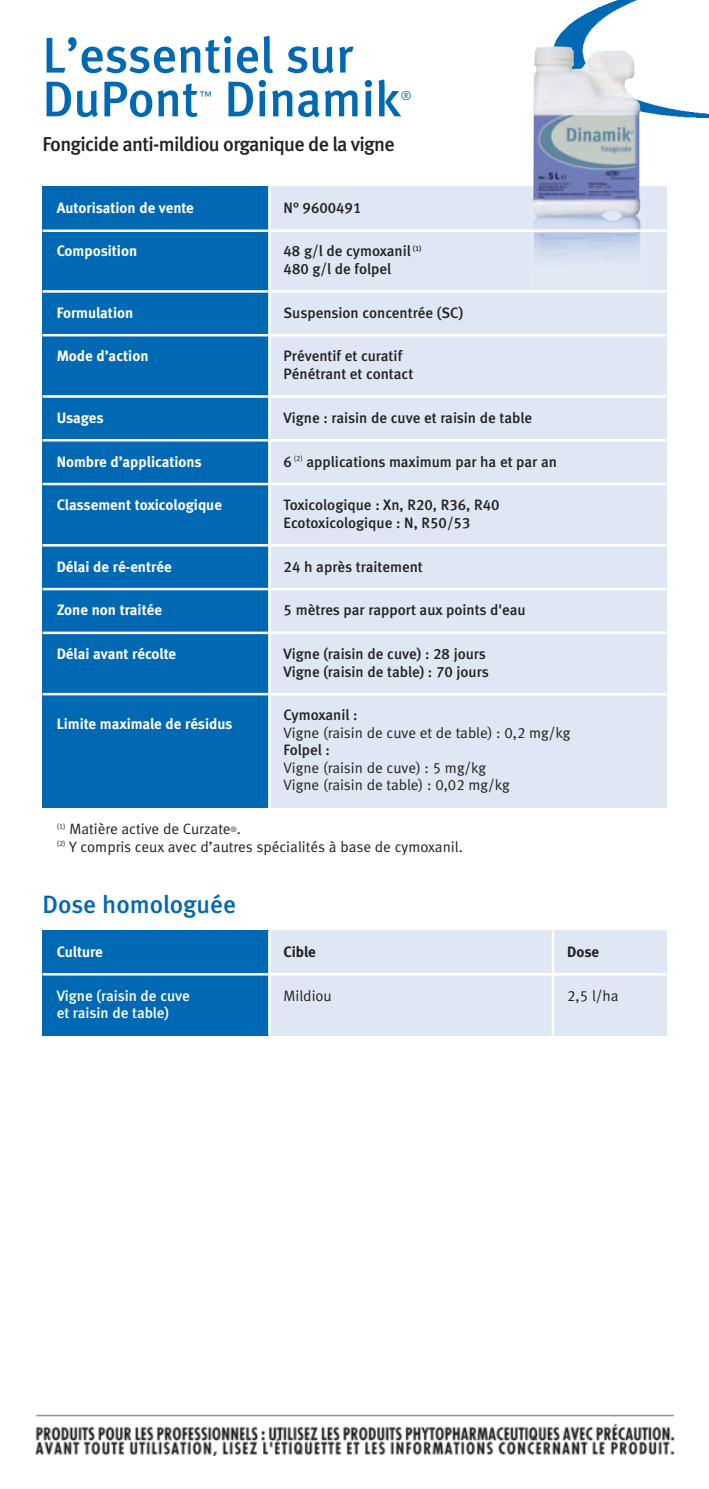
<style>
.page{position:relative;width:709px;height:1489px;background:#fff}
.page>*{position:absolute;margin:0;border:0;box-sizing:border-box;transform-origin:0 0}
.t1{font:50px/43.8px "Meta Medium LF";color:#0168b3}
.t2{font:25px "Meta Medium LF";color:#0168b3}
.t3{font:20px "Meta Medium LF";letter-spacing:-.035em;color:#231f20}
.t4{font:15px/17.5px "Meta Medium LF";color:#231f20}
.t5{font:15px/17.5px "Meta Normal LF";color:#231f20}
.t6{font:15px "Meta Bold LF";color:#fff}
.t7{font:15px/17.5px "Meta Medium LF";letter-spacing:-.005em;color:#fff}
.t8{font:15px "Meta Bold LF";letter-spacing:-.005em;color:#231f20}
.t9{font:12.5px "Meta Normal LF";color:#0168b3}
</style>
<div class="page">
<div style="left:269px;top:186px;width:397px;height:622px;background:#e0e7f4"></div>
<div style="left:43px;top:186px;width:226px;height:622px;background:#0168b3"></div>
<hr style="left:43px;top:395px;width:623px;height:3px;background:#fff">
<hr style="left:43px;top:439px;width:623px;height:2px;background:#fff">
<hr style="left:43px;top:483px;width:623px;height:2px;background:#fff">
<hr style="left:43px;top:544px;width:623px;height:2px;background:#fff">
<hr style="left:43px;top:588px;width:623px;height:2px;background:#fff">
<hr style="left:43px;top:631px;width:623px;height:3px;background:#fff">
<hr style="left:43px;top:693px;width:623px;height:2px;background:#fff">
<img style="left:35px;top:1414px;width:640px;height:41px">
<img style="left:554px;top:0;width:155px;height:118px">
<img style="left:534px;top:201px;width:107px;height:58px">
<img style="left:533px;top:45px;width:107px;height:173px">
<hr style="left:43px;top:229px;width:623px;height:3px;background:#fff">
<hr style="left:43px;top:290px;width:623px;height:3px;background:#fff">
<hr style="left:268px;top:186px;width:3px;height:622px;background:#fff">
<div style="left:43px;top:930px;width:226px;height:105px;background:#0168b3"></div>
<div style="left:269px;top:930px;width:397px;height:105px;background:#e0e7f4"></div>
<hr style="left:268px;top:930px;width:3px;height:105px;background:#fff">
<hr style="left:552px;top:930px;width:2px;height:105px;background:#fff">
<hr style="left:43px;top:973px;width:623px;height:2px;background:#fff">
<hr style="left:43px;top:334px;width:623px;height:2px;background:#fff">
<h1 class="t1" style="left:43px;top:37px;width:312px">L’essentiel sur<br>DuP ont</h1>
<p class="t9" style="left:200px;top:91px;width:14px">™</p>
<h1 class="t1" style="left:224px;top:81px;width:178px">Dinamik</h1>
<p class="t9" style="left:400px;top:91px;width:12px">®</p>
<h3 class="t3" style="left:43px;top:137px;width:353px">Fongicide anti-mildiou organique de la vigne</h3>
<p class="t6" style="left:57px;top:201px;width:139px">Autorisation de vente</p>
<p class="t6" style="left:57px;top:245px;width:82px">Composition</p>
<p class="t6" style="left:57px;top:306px;width:78px">Formulation</p>
<p class="t6" style="left:57px;top:350px;width:93px">Mode d’action</p>
<p class="t6" style="left:57px;top:411px;width:48px">Usages</p>
<p class="t6" style="left:57px;top:455px;width:147px">Nombre d’applications</p>
<p class="t6" style="left:57px;top:499px;width:167px">Classement toxicologique</p>
<p class="t6" style="left:57px;top:560px;width:116px">Délai de ré-entrée</p>
<p class="t6" style="left:57px;top:604px;width:107px">Zone non traitée</p>
<p class="t6" style="left:57px;top:648px;width:121px">Délai avant récolte</p>
<p class="t6" style="left:57px;top:718px;width:177px">Limite maximale de résidus</p>
<p class="t4" style="left:283px;top:200px;width:79px">N° 9600491</p>
<p class="t4" style="left:283px;top:243px;width:139px">48 g/l de cymoxanil <sup>(1)<br></sup>480 g/l de folpel</p>
<p class="t4" style="left:283px;top:305px;width:181px">Suspension concentrée (SC)</p>
<p class="t4" style="left:283px;top:348px;width:131px">Préventif et curatif<br>Pénétrant et contact</p>
<p class="t4" style="left:283px;top:410px;width:250px">Vigne : raisin de cuve et raisin de table</p>
<p class="t4" style="left:283px;top:453px;width:275px">6 <sup>(2)</sup> applications maximum par ha et par an</p>
<p class="t4" style="left:283px;top:497px;width:217px">Toxicologique : Xn, R20, R36, R40<br>Ecotoxicologique : N, R50/53</p>
<p class="t4" style="left:283px;top:558px;width:141px">24 h après traitement</p>
<p class="t4" style="left:283px;top:602px;width:243px">5 mètres par rapport aux points d'eau</p>
<p class="t4" style="left:283px;top:646px;width:207px">Vigne (raisin de cuve) : 28 jours<br>Vigne (raisin de table) : 70 jours</p>
<p class="t4" style="left:283px;top:707px;width:75px">Cymoxanil :</p>
<p class="t5" style="left:283px;top:725px;width:288px">Vigne (raisin de cuve et de table) : 0,2 mg/kg</p>
<p class="t4" style="left:283px;top:742px;width:48px">Folpel :</p>
<p class="t5" style="left:283px;top:760px;width:228px">Vigne (raisin de cuve) : 5 mg/kg<br>Vigne (raisin de table) : 0,02 mg/kg</p>
<p class="t5" style="left:57px;top:822px;width:407px"><sup>(1)</sup> Matière active de Curzate<sup>®</sup>.<br><sup>(2)</sup> Y compris ceux avec d’autres spécialités à base de cymoxanil.</p>
<h2 class="t2" style="left:43px;top:894px;width:195px">Dose homologuée</h2>
<p class="t6" style="left:57px;top:945px;width:47px">Culture</p>
<p class="t7" style="left:57px;top:987px;width:135px">Vigne (raisin de cuve et raisin de table)</p>
<p class="t8" style="left:283px;top:945px;width:34px">Cible</p>
<p class="t8" style="left:567px;top:945px;width:33px">Dose</p>
<p class="t5" style="left:283px;top:988px;width:50px">Mildiou</p>
<p class="t5" style="left:567px;top:988px;width:53px">2,5 l/ha</p>
</div>
